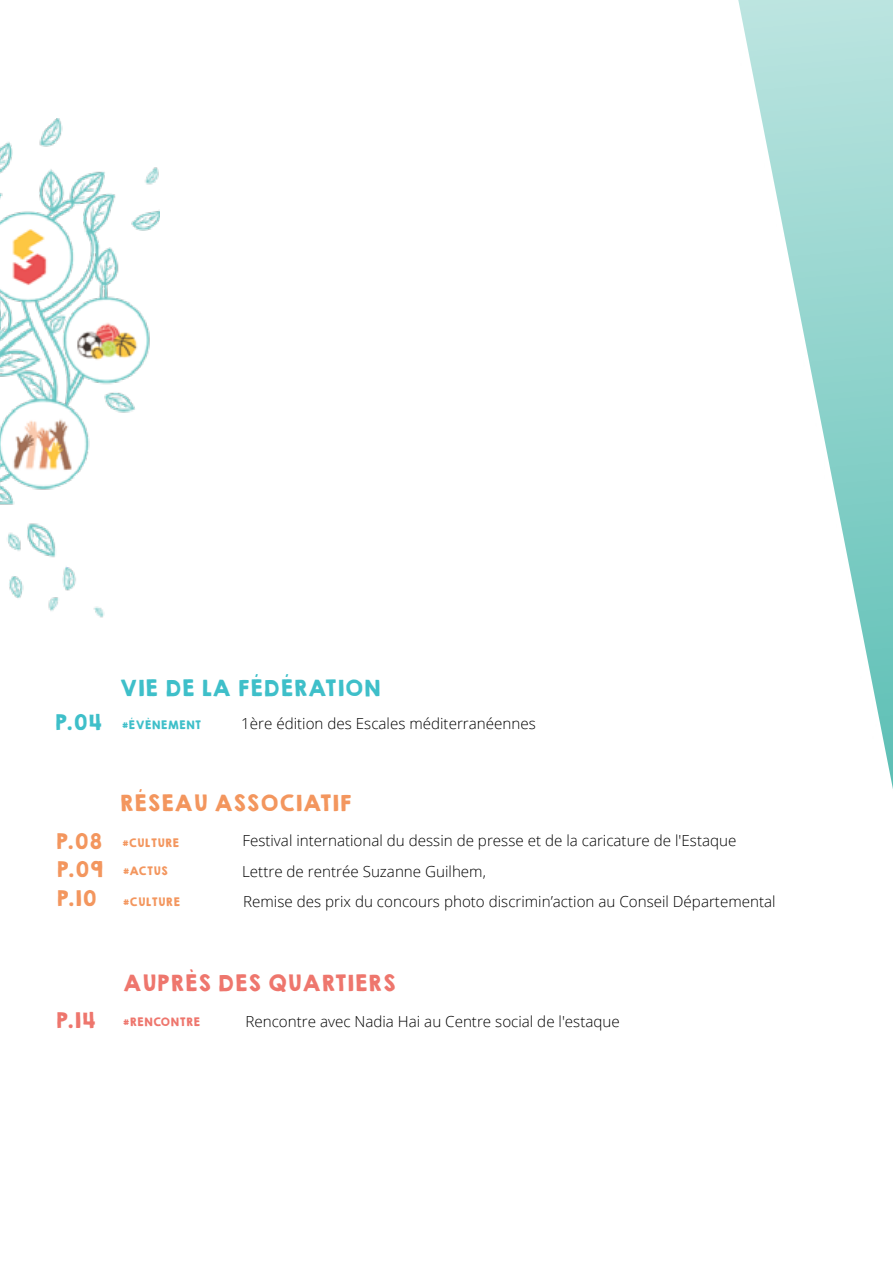
<style>
.page{position:relative;width:893px;height:1263px;background:#fff}
.page>*{position:absolute;margin:0;border:0;box-sizing:border-box;transform-origin:0 0}
.t1{font:20.25px "KGHAPPY Solid";color:#ee766d}
.t2{font:20.25px "KGHAPPY Solid";color:#3ebfc9}
.t3{font:20.25px "KGHAPPY Solid";color:#f3965e}
.t4{font:19.5px/28.5px "KGHAPPY Solid";color:#f3965e;text-align:justify}
.t5{font:19.5px "KGHAPPY Solid";color:#ee766d}
.t6{font:300 15.15px/30.2px "Open Sans";color:#000}
.t7{font:10.5px "KGHAPPY Solid";color:#f3965e}
.t8{font:10.5px "KGHAPPY Solid";color:#3ebfc9}
.t9{font:10.5px "KGHAPPY Solid";color:#ee766d}
.s1{font-size:19.5px}
</style>
<div class="page">
<svg style="left:738px;top:0;width:155px;height:789px"></svg>
<img style="left:0;top:119px;width:160px;height:499px">
<h1 class="t2" style="left:119px;top:673px;width:263px">VIE DE LA FÉDÉRATION</h1>
<p class="t8" style="left:54px;top:717px;width:149px"><span class="s1">P.04</span> #ÉVÈNEMENT</p>
<p class="t6" style="left:241px;top:708px;width:296px">1ère édition des Escales méditerranéennes</p>
<p class="t4" style="left:55px;top:827px;width:50px">P.08<br>P.09<br>P.10</p>
<h1 class="t3" style="left:119px;top:787px;width:234px">RÉSEAU ASSOCIATIF</h1>
<p class="t6" style="left:242px;top:825px;width:535px">Festival international du dessin de presse et de la caricature de l'Estaque<br>Lettre de rentrée Suzanne Guilhem,<br>Remise des prix du concours photo discrimin’action au Conseil Départemental</p>
<p class="t7" style="left:122px;top:835px;width:59px">#CULTURE</p>
<p class="t7" style="left:122px;top:863px;width:47px">#ACTUS</p>
<p class="t7" style="left:122px;top:894px;width:59px">#CULTURE</p>
<h1 class="t1" style="left:123px;top:967px;width:274px">AUPRÈS DES QUARTIERS</h1>
<p class="t5" style="left:55px;top:1005px;width:42px">P.14</p>
<p class="t6" style="left:245px;top:1006px;width:376px">Rencontre avec Nadia Hai au Centre social de l'estaque</p>
<p class="t9" style="left:123px;top:1013px;width:79px">#RENCONTRE</p>
</div>
